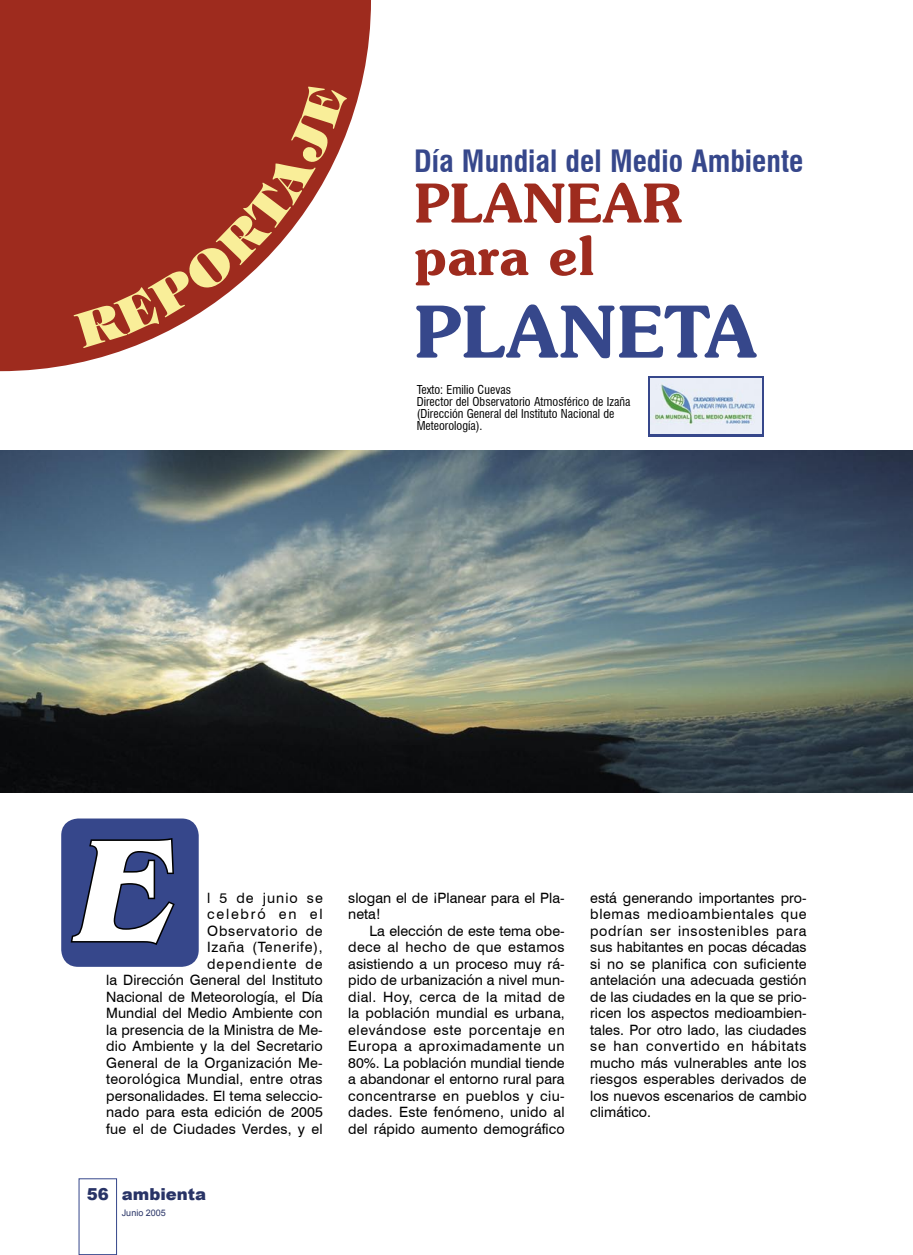
<style>
.page{position:relative;width:913px;height:1255px;background:#fff}
.page>*{position:absolute;margin:0;border:0;box-sizing:border-box;transform-origin:0 0}
.t1{font:italic 700 150px "Benguiat IT Cby BT";color:#fff}
.Titulares{font:600 72px "Souvenir IT Cby BT";color:#36478b}
.Titulares-2{font:600 54px/52.5px "Souvenir IT Cby BT";color:#9e2b1e}
.antetítulo{font:700 condensed 30px "Swiss 721 BT";color:#36478b}
.t2{font:900 16.5px "Arial";color:#283366}
.Texto_general-OK{font:14.25px/16.5px "Swiss 721 BT";letter-spacing:.005em;color:#000;text-align:justify}
.Firma{font:condensed 12px/12px "Swiss 721 BT";color:#000}
.t3{font:9px "Arial";color:#283366}
</style>
<div class="page">
<div style="left:79px;top:1178px;width:38px;height:76px;border:1px solid #36478b"></div>
<svg style="left:0;top:0;width:371px;height:371px;fill:#9e2b1e"></svg>
<img style="left:0;top:451px;width:913px;height:341px">
<svg style="left:648px;top:376px;width:116px;height:60px"></svg>
<img style="left:651px;top:378px;width:110px;height:55px">
<svg style="left:61px;top:818px;width:138px;height:148px;background:#34437f"></svg>
<svg style="left:73px;top:83px;width:275px;height:265px"></svg>
<p class="antetítulo" style="left:414px;top:143px;width:391px">Día Mundial del Medio Ambiente</p>
<p class="Titulares-2" style="left:414px;top:176px;width:270px">PLANEAR para el</p>
<p class="Titulares" style="left:414px;top:287px;width:345px">PLANETA</p>
<p class="Firma" style="left:417px;top:384px;width:96px">Texto: Emilio Cuevas</p>
<p class="Firma" style="left:417px;top:396px;width:215px">Director del Observatorio Atmosférico de Izaña (Dirección General del Instituto Nacional de<br>Meteorología).</p>
<p class="t1" style="left:76px;top:797px;width:102px">E</p>
<p class="Texto_general-OK" style="left:106px;top:889px;width:218px;text-align:right">l 5 de junio se<br>celebró en el<br>Observatorio de<br>Izaña (Tenerife),<br>dependiente de<br>la Dirección General del Instituto<br>Nacional de Meteorología, el Día<br>Mundial del Medio Ambiente con la presencia de la Ministra de Me&shy;dio Ambiente y la del Secretario<br>General de la Organización Me&shy;teorológica Mundial, entre otras personalidades. El tema seleccio&shy;nado para esta edición de 2005 fue el de Ciudades Verdes, y el</p>
<p class="Texto_general-OK" style="left:348px;top:889px;width:218px">slogan el de ¡Planear para el Pla&shy;neta!</p>
<p class="Texto_general-OK" style="left:348px;top:922px;width:218px;text-indent:21px">La elección de este tema obe&shy;dece al hecho de que estamos asistiendo a un proceso muy rá&shy;pido de urbanización a nivel mun&shy;dial. Hoy, cerca de la mitad de la población mundial es urbana, elevándose este porcentaje en Europa a aproximadamente un 80%. La población mundial tiende a abandonar el entorno rural para concentrarse en pueblos y ciu&shy;dades. Este fenómeno, unido al del rápido aumento demográfico</p>
<p class="t2" style="left:87px;top:1181px;width:24px">56</p>
<p class="t2" style="left:122px;top:1181px;width:86px">ambienta</p>
<p class="t3" style="left:122px;top:1207px;width:46px">Junio 2005</p>
<p class="Texto_general-OK" style="left:590px;top:889px;width:218px">está generando importantes pro&shy;blemas medioambientales que podrían ser insostenibles para sus habitantes en pocas décadas si no se planifica con suficiente antelación una adecuada gestión de las ciudades en la que se prio&shy;ricen los aspectos medioambien&shy;tales. Por otro lado, las ciudades se han convertido en hábitats mucho más vulnerables ante los riesgos esperables derivados de los nuevos escenarios de cambio climático.</p>
</div>
